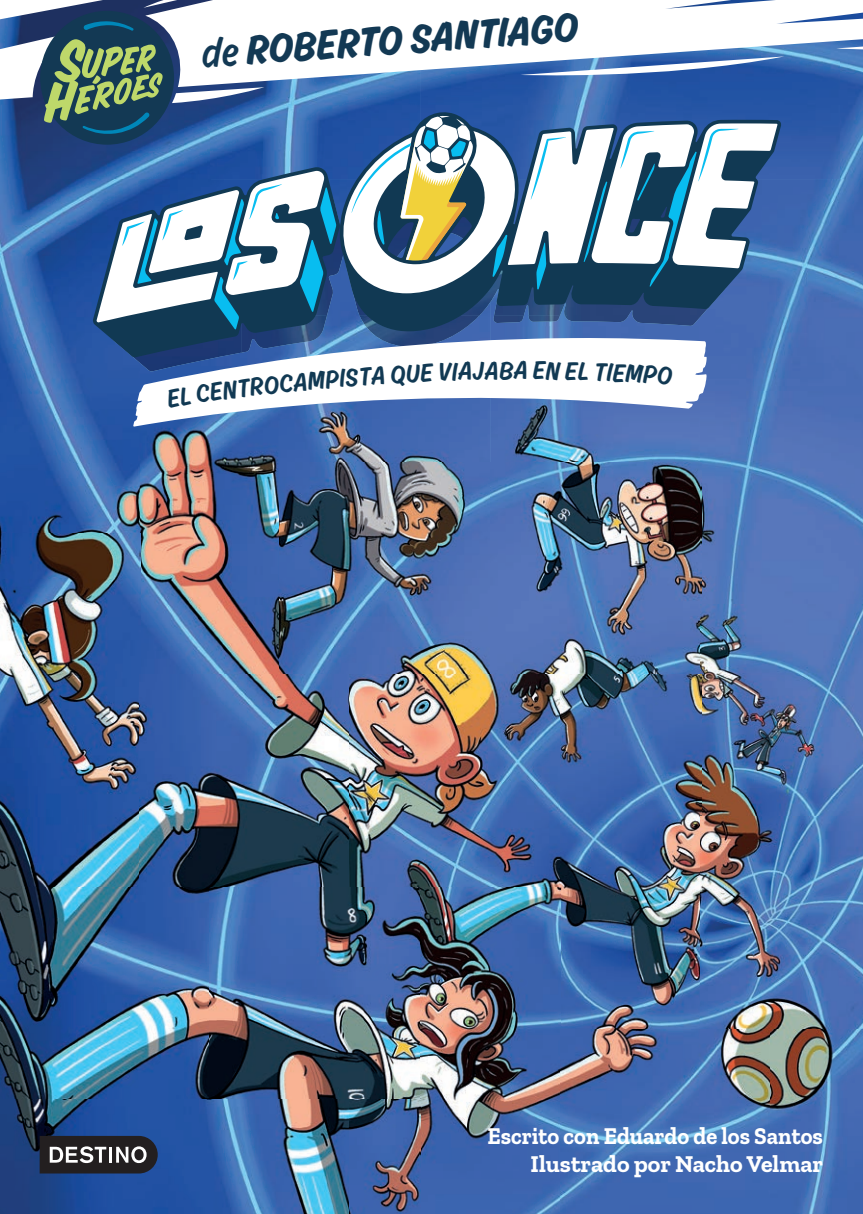
<style>
.page{position:relative;width:863px;height:1214px;background:#fff}
.page>*{position:absolute;margin:0;border:0;box-sizing:border-box;transform-origin:0 0}
.t1{font:43.4px "Ahkio Regular 5";color:#133954}
.t2{font:300 27.2px "Ahkio";color:#113953}
.t3{font:700 24px/28px "Zilla Slab";color:#fff;text-align:right;scale:.94 1}
.s1{font-family:"Ahkio Regular 4"}
</style>
<div class="page">
<img style="left:472px;top:87px;width:390px;height:92px">
<img style="left:0;top:329px;width:140px;height:558px">
<img style="left:700px;top:179px;width:162px;height:850px">
<img style="left:280px;top:427px;width:210px;height:248px">
<img style="left:490px;top:427px;width:210px;height:248px">
<img style="left:140px;top:427px;width:140px;height:248px">
<img style="left:140px;top:675px;width:420px;height:212px">
<img style="left:560px;top:675px;width:140px;height:354px">
<img style="left:0;top:887px;width:560px;height:327px">
<img style="left:560px;top:1029px;width:302px;height:185px">
<svg style="left:40px;top:1135px;width:118px;height:38px;background:#45454a"></svg>
<svg style="left:472px;top:0;width:390px;height:87px"></svg>
<svg style="left:520px;top:56px;width:264px;height:24px"></svg>
<svg style="left:93px;top:109px;width:687px;height:248px;background:#355fa0"></svg>
<svg style="left:472px;top:123px;width:305px;height:199px"></svg>
<svg style="left:536px;top:242px;width:10px;height:48px"></svg>
<svg style="left:492px;top:234px;width:15px;height:43px"></svg>
<svg style="left:583px;top:181px;width:24px;height:81px"></svg>
<svg style="left:530px;top:137px;width:35px;height:62px"></svg>
<svg style="left:620px;top:129px;width:118px;height:158px"></svg>
<svg style="left:0;top:0;width:472px;height:329px"></svg>
<svg style="left:133px;top:338px;width:573px;height:89px"></svg>
<svg style="left:166px;top:366px;width:218px;height:41px"></svg>
<svg style="left:390px;top:361px;width:107px;height:25px"></svg>
<svg style="left:533px;top:361px;width:28px;height:19px"></svg>
<svg style="left:625px;top:364px;width:47px;height:21px"></svg>
<h1 class="t1" style="left:199px;top:28px;width:378px;rotate:-4deg"><span class="s1">de</span> ROBERTO SANTIAGO</h1>
<p class="t2" style="left:499px;top:354px;width:30px">BA</p>
<p class="t2" style="left:565px;top:355px;width:61px;rotate:2deg">EL TIE</p>
<p class="t3" style="left:487px;top:1122px;width:358px">Escrito con Eduardo de los Santos<br>Ilustrado por Nacho Velmar</p>
</div>
